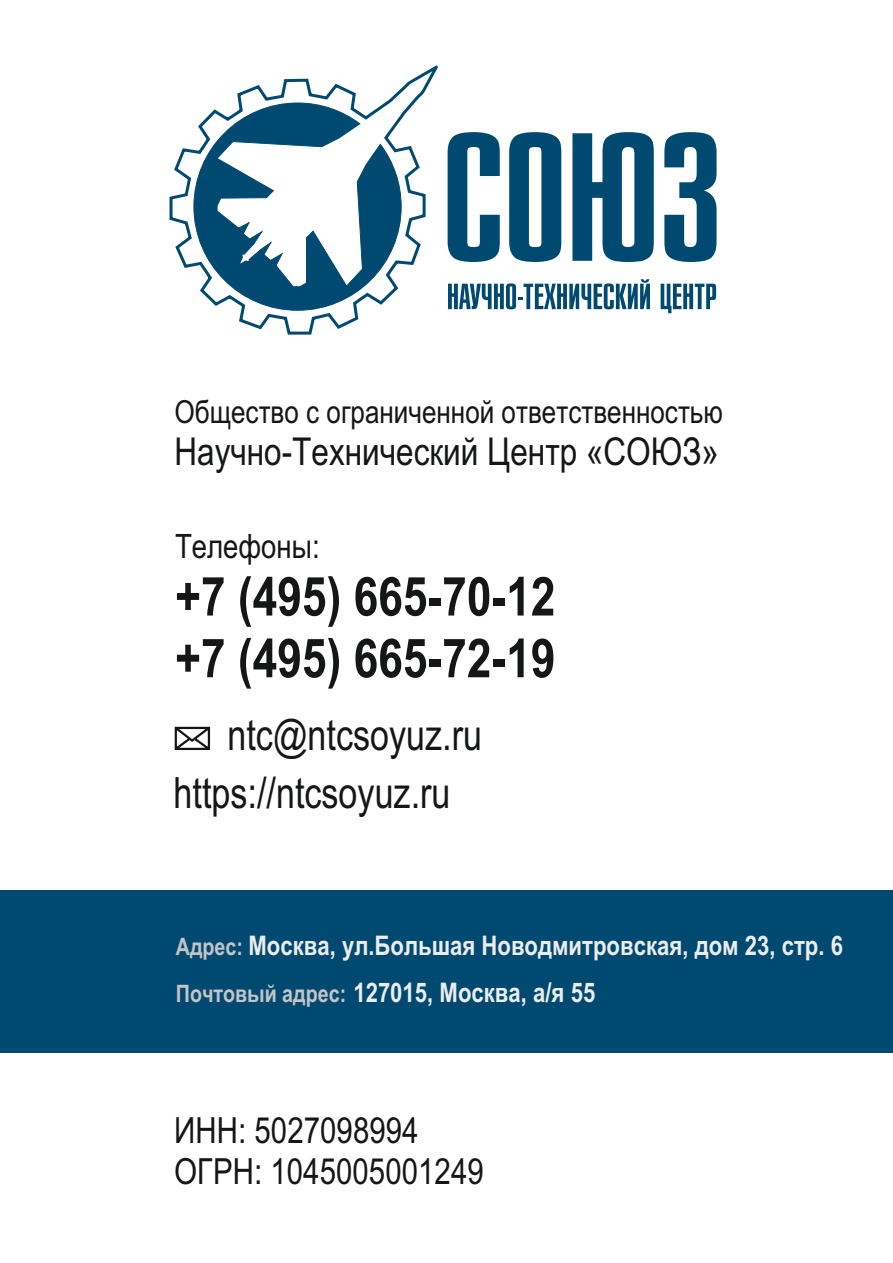
<style>
.page{position:relative;width:893px;height:1263px;background:#fff}
.page>*{position:absolute;margin:0;border:0;box-sizing:border-box;transform-origin:0 0}
.t1{font:700 54px/61.8px "Arial Narrow";color:#151616}
.t2{font:43.2px/58.2px "Arial Narrow";color:#151616;scale:.96 1}
.t3{font:38.4px "Arial Narrow";color:#151616}
.t4{font:36px/40.8px "Arial Narrow";color:#151616}
.t5{font:33.6px "Arial Narrow";color:#151616}
.t6{font:31.8px "Arial Narrow";color:#151616}
.t7{font:700 27px/47.2px "Arial Narrow";color:#ececec}
.s1{font-size:24px;color:#c4c4c5}
</style>
<div class="page">
<div style="left:0;top:890px;width:893px;height:162px;background:#004a71"></div>
<svg style="left:169px;top:65px;width:269px;height:270px"></svg>
<svg style="left:193px;top:103px;width:209px;height:208px"></svg>
<svg style="left:448px;top:132px;width:52px;height:130px"></svg>
<svg style="left:509px;top:132px;width:52px;height:130px"></svg>
<svg style="left:572px;top:132px;width:82px;height:130px"></svg>
<svg style="left:664px;top:132px;width:53px;height:130px"></svg>
<svg style="left:448px;top:279px;width:202px;height:30px"></svg>
<svg style="left:661px;top:284px;width:55px;height:29px"></svg>
<svg style="left:174px;top:726px;width:37px;height:24px"></svg>
<p class="t6" style="left:174px;top:399px;width:550px">Общество с ограниченной ответственностью</p>
<h3 class="t3" style="left:174px;top:437px;width:546px">Научно-Технический Центр «СОЮЗ»</h3>
<p class="t5" style="left:175px;top:534px;width:146px">Телефоны:</p>
<h1 class="t1" style="left:175px;top:571px;width:382px">+7 (495) 665-70-12 +7 (495) 665-72-19</h1>
<h2 class="t2" style="left:174px;top:709px;width:323px;text-indent:54px">ntc@ntcsoyuz.ru https://ntcsoyuz.ru</h2>
<p class="t7" style="left:176px;top:924px;width:669px"><span class="s1">Адрес:</span> Москва, ул.Большая Новодмитровская, дом 23, стр. 6<br><span class="s1">Почтовый адрес:</span> 127015, Москва, а/я 55</p>
<h3 class="t4" style="left:174px;top:1113px;width:311px">ИНН: 5027098994<br>ОГРН: 1045005001249</h3>
</div>
